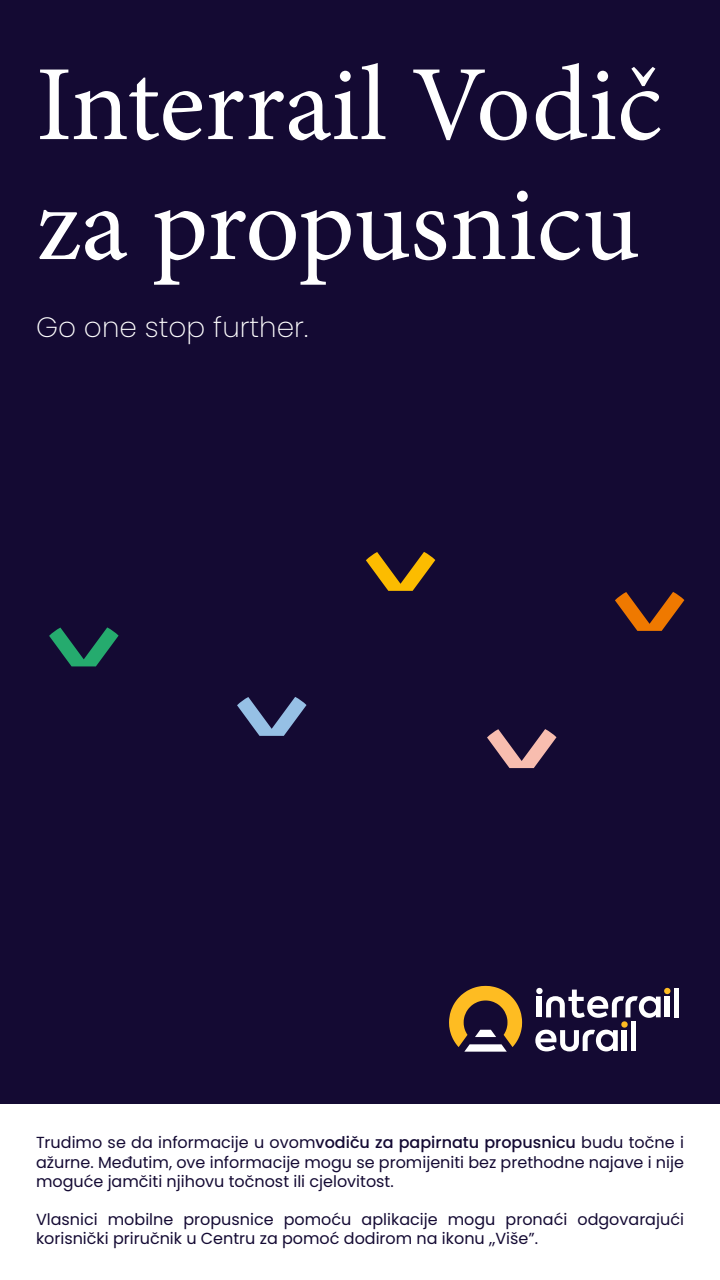
<style>
.page{position:relative;width:720px;height:1280px;background:#fff}
.page>*{position:absolute;margin:0;border:0;box-sizing:border-box;transform-origin:0 0}
.t1{font:107px/119.9px "Minion Pro";color:#fff}
.t2{font:200 28px "Poppins";color:#fff}
.t3{font:16px/19.2px "Poppins";color:#140a33;text-align:justify}
.s1{font-weight:500}
</style>
<div class="page">
<div style="left:0;top:0;width:720px;height:1103px;background:#140a33"></div>
<svg style="left:237px;top:697px;width:70px;height:39px"></svg>
<svg style="left:487px;top:729px;width:69px;height:39px"></svg>
<svg style="left:615px;top:592px;width:69px;height:39px"></svg>
<svg style="left:49px;top:627px;width:70px;height:39px"></svg>
<svg style="left:366px;top:552px;width:69px;height:39px"></svg>
<svg style="left:449px;top:986px;width:73px;height:66px"></svg>
<div style="left:674px;top:988px;width:5px;height:29px;background:#fff"></div>
<div style="left:537px;top:997px;width:5px;height:20px;background:#fff"></div>
<div style="left:536px;top:988px;width:7px;height:6px;background:#fff;border-radius:50%"></div>
<svg style="left:546px;top:988px;width:124px;height:30px"></svg>
<svg style="left:535px;top:1030px;width:83px;height:21px"></svg>
<div style="left:622px;top:1030px;width:5px;height:21px;background:#fff"></div>
<div style="left:631px;top:1022px;width:5px;height:29px;background:#fff"></div>
<svg style="left:621px;top:1021px;width:7px;height:7px"></svg>
<h1 class="t1" style="left:36px;top:45px;width:628px">Interrail Vodič za propusnicu</h1>
<h2 class="t2" style="left:36px;top:311px;width:274px">Go one stop further.</h2>
<p class="t3" style="left:36px;top:1133px;width:650px">Trudimo se da informacije u ovom<span class="s1">vodiču za papirnatu propusnicu</span> budu točne i ažurne. Međutim, ove informacije mogu se promijeniti bez prethodne najave i nije moguće jamčiti njihovu točnost ili cjelovitost.</p>
<p class="t3" style="left:36px;top:1210px;width:649px">Vlasnici mobilne propusnice pomoću aplikacije mogu pronaći odgovarajući korisnički priručnik u Centru za pomoć dodirom na ikonu „Više”.</p>
</div>
